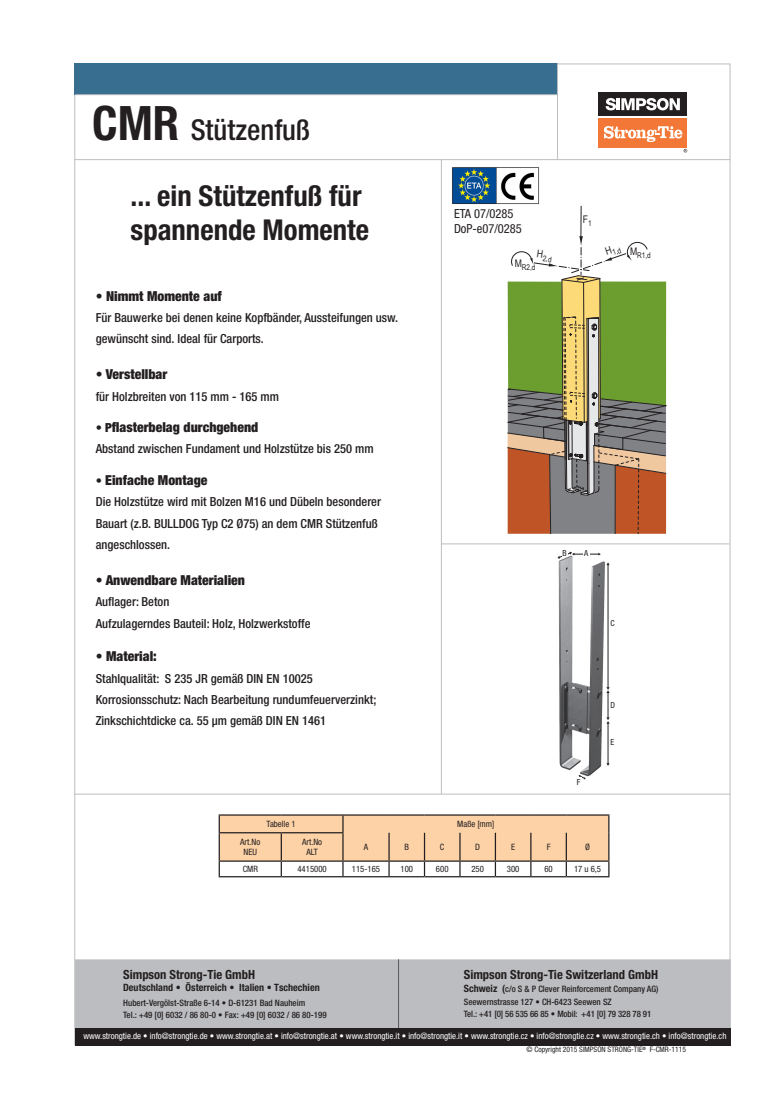
<style>
.page{position:relative;width:780px;height:1099px;background:#fff}
.page>*{position:absolute;margin:0;border:0;box-sizing:border-box;transform-origin:0 0}
.t1{font:700 condensed 28.75px "Helvetica Neue LT Std";color:#231f20}
.t2{font:500 condensed 28.75px "Helvetica Neue LT Std";color:#231f20}
.t3{font:900 condensed 13.75px "Helvetica Neue LT Std";color:#231f20}
.t4{font:700 condensed 12.62px "Helvetica Neue LT Std";color:#231f20}
.t5{font:500 condensed 12.5px/21.2px "Helvetica Neue LT Std";color:#231f20}
.t6{font:condensed 12.5px "Helvetica Neue LT Std";color:#231f20}
.t7{font:10.5px "Arial Narrow";color:#231f20}
.t8{font:700 condensed 10.12px "Helvetica Neue LT Std";color:#231f20}
.Address_Text{font:500 condensed 8.88px "Helvetica Neue LT Std";color:#231f20}
.t9{font:condensed 8.88px "Helvetica Neue LT Std";color:#fff}
.t10{font:condensed 8.75px "Helvetica Neue LT Std";color:#231f20}
.t11{font:condensed 8.38px "Helvetica Neue LT Std";color:#231f20}
.t12{font:7.88px "Arial Narrow";color:#231f20}
.t13{font:condensed 7.62px "Helvetica Neue LT Std";color:#231f20}
.t14{font:6.5px "Myriad";color:#231f20}
.s1{font-weight:700;font-size:47.5px}
.s2{font-size:12.5px}
.s3{font-weight:400}
.s4{font-weight:700;font-size:10.12px}
</style>
<div class="page">
<div style="left:74px;top:63px;width:483px;height:31px;background:#386e8f"></div>
<hr style="left:74px;top:159px;width:656px;height:1px;background:#bcbdc0">
<hr style="left:75px;top:94px;width:482px;height:1px;background:#bcbdc0">
<div style="left:598px;top:119px;width:89px;height:29px;background:#f37736"></div>
<div style="left:598px;top:93px;width:89px;height:23px;background:#231f20"></div>
<svg style="left:604px;top:126px;width:78px;height:16px"></svg>
<svg style="left:605px;top:98px;width:74px;height:12px"></svg>
<hr style="left:441px;top:160px;width:1px;height:634px;background:#bcbdc0">
<hr style="left:441px;top:543px;width:288px;height:1px;background:#bcbdc0">
<hr style="left:557px;top:63px;width:1px;height:96px;background:#bcbdc0">
<hr style="left:580px;top:206px;width:1px;height:31px;background:#231f20">
<svg style="left:507px;top:236px;width:159px;height:297px;background:#a09c6d"></svg>
<div style="left:219px;top:814px;width:392px;height:64px;background:#8e8c8d"></div>
<hr style="left:219px;top:814px;width:62px;height:1px;background:#231f20">
<hr style="left:281px;top:814px;width:62px;height:1px;background:#231f20">
<hr style="left:219px;top:876px;width:62px;height:1px;background:#231f20">
<hr style="left:281px;top:876px;width:62px;height:1px;background:#231f20">
<hr style="left:343px;top:876px;width:46px;height:1px;background:#231f20">
<hr style="left:389px;top:876px;width:35px;height:1px;background:#231f20">
<hr style="left:424px;top:876px;width:36px;height:1px;background:#231f20">
<hr style="left:460px;top:876px;width:35px;height:1px;background:#231f20">
<hr style="left:495px;top:876px;width:36px;height:1px;background:#231f20">
<hr style="left:531px;top:876px;width:35px;height:1px;background:#231f20">
<hr style="left:566px;top:876px;width:43px;height:1px;background:#231f20">
<hr style="left:343px;top:814px;width:46px;height:1px;background:#231f20">
<hr style="left:389px;top:814px;width:35px;height:1px;background:#231f20">
<hr style="left:424px;top:814px;width:36px;height:1px;background:#231f20">
<hr style="left:460px;top:814px;width:35px;height:1px;background:#231f20">
<hr style="left:495px;top:814px;width:36px;height:1px;background:#231f20">
<hr style="left:531px;top:814px;width:35px;height:1px;background:#231f20">
<hr style="left:566px;top:814px;width:43px;height:1px;background:#231f20">
<svg style="left:219px;top:815px;width:390px;height:61px;background:#efd0b2"></svg>
<hr style="left:343px;top:860px;width:46px;height:1px;background:#231f20">
<hr style="left:389px;top:860px;width:35px;height:1px;background:#231f20">
<hr style="left:424px;top:860px;width:36px;height:1px;background:#231f20">
<hr style="left:460px;top:860px;width:35px;height:1px;background:#231f20">
<hr style="left:495px;top:860px;width:36px;height:1px;background:#231f20">
<hr style="left:531px;top:860px;width:35px;height:1px;background:#231f20">
<hr style="left:566px;top:860px;width:43px;height:1px;background:#231f20">
<img style="left:558px;top:558px;width:47px;height:218px">
<hr style="left:607px;top:723px;width:1px;height:40px;background:#231f20">
<hr style="left:607px;top:564px;width:1px;height:123px;background:#231f20">
<svg style="left:606px;top:687px;width:4px;height:36px"></svg>
<svg style="left:577px;top:774px;width:8px;height:6px"></svg>
<svg style="left:557px;top:551px;width:43px;height:7px"></svg>
<div style="left:582px;top:550px;width:7px;height:8px;background:#fff"></div>
<div style="left:561px;top:550px;width:6px;height:7px;background:#fff"></div>
<div style="left:577px;top:778px;width:5px;height:8px;background:#fff"></div>
<img style="left:452px;top:167px;width:87px;height:37px">
<hr style="left:74px;top:793px;width:656px;height:1px;background:#bcbdc0">
<div style="left:75px;top:959px;width:655px;height:85px;background:#bcbdc0;border:1px solid #bcbdc0"></div>
<hr style="left:398px;top:959px;width:1px;height:86px;background:#57585a">
<div style="left:75px;top:1028px;width:656px;height:17px;background:#231f20"></div>
<p class="t2" style="left:92px;top:113px;width:219px"><span class="s1">CMR</span> Stützenfuß</p>
<p class="t1" style="left:131px;top:178px;width:232px">... ein Stützenfuß für</p>
<p class="t1" style="left:131px;top:212px;width:240px">spannende Momente</p>
<p class="t3" style="left:96px;top:287px;width:128px">• Nimmt Momente auf</p>
<p class="t5" style="left:96px;top:307px;width:304px">Für Bauwerke bei denen keine Kopfbänder, Aussteifungen usw. gewünscht sind. Ideal für Carports.</p>
<p class="t3" style="left:96px;top:366px;width:73px">• Verstellbar</p>
<p class="t5" style="left:96px;top:385px;width:185px">für Holzbreiten von 115 mm - 165 mm</p>
<p class="t3" style="left:96px;top:419px;width:164px"><span class="s2">• P</span>flasterbelag durchgehend</p>
<p class="t5" style="left:96px;top:438px;width:279px">Abstand zwischen Fundament und Holzstütze bis 250 mm</p>
<p class="t3" style="left:96px;top:471px;width:113px"><span class="s2">•</span> Einfache Montage</p>
<p class="t5" style="left:96px;top:491px;width:287px">Die Holzstütze wird mit Bolzen M16 und Dübeln besonderer<br>Bauart (z.B. BULLDOG Typ C2 Ø75) an dem CMR Stützenfuß angeschlossen.</p>
<p class="t3" style="left:96px;top:571px;width:151px">• Anwendbare Materialien</p>
<p class="t5" style="left:96px;top:591px;width:75px">Auflager: Beton</p>
<p class="t5" style="left:96px;top:612px;width:216px">Aufzulagerndes Bauteil: Holz, Holzwerkstoffe</p>
<p class="t3" style="left:96px;top:648px;width:63px">• Material:</p>
<p class="t5" style="left:96px;top:667px;width:218px">Stahlqualität: S 235 JR gemäß DIN EN 10025</p>
<p class="t5" style="left:96px;top:688px;width:282px">Korrosionsschutz: Nach Bearbeitung rundumfeuerverzinkt;<br>Zinkschichtdicke ca. 55 μm gemäß DIN EN 1461</p>
<p class="t6" style="left:454px;top:207px;width:61px">ETA 07/0285</p>
<p class="t6" style="left:454px;top:222px;width:69px">DoP-e07/0285</p>
<p class="t7" style="left:583px;top:212px;width:10px">F<sub>1</sub></p>
<p class="t12" style="left:605px;top:249px;width:17px;rotate:-19deg"><sup>H</sup>1,d</p>
<p class="t12" style="left:537px;top:251px;width:17px;rotate:8deg"><sup>H</sup>2,d</p>
<p class="t12" style="left:630px;top:249px;width:22px"><sup>M</sup>R1,d</p>
<p class="t12" style="left:514px;top:261px;width:22px"><sup>M</sup>R2,d</p>
<p class="t11" style="left:562px;top:548px;width:6px">B</p>
<p class="t11" style="left:584px;top:548px;width:6px">A</p>
<p class="t11" style="left:610px;top:618px;width:6px">C</p>
<p class="t11" style="left:577px;top:777px;width:5px">F</p>
<p class="t14" style="left:577px;top:778px;width:5px">F</p>
<p class="t11" style="left:610px;top:700px;width:6px">D</p>
<p class="t11" style="left:610px;top:737px;width:5px">E</p>
<p class="t10" style="left:266px;top:818px;width:30px">Tabelle 1</p>
<p class="t10" style="left:457px;top:818px;width:39px">Maße [mm]</p>
<p class="t10" style="left:240px;top:836px;width:22px">Art.No</p>
<p class="t10" style="left:243px;top:847px;width:15px">NEU</p>
<p class="t10" style="left:302px;top:836px;width:22px">Art.No</p>
<p class="t10" style="left:306px;top:847px;width:13px">ALT</p>
<p class="t10" style="left:364px;top:841px;width:6px">A</p>
<p class="t10" style="left:404px;top:841px;width:6px">B</p>
<p class="t10" style="left:440px;top:841px;width:6px">C</p>
<p class="t10" style="left:475px;top:841px;width:6px">D</p>
<p class="t10" style="left:511px;top:841px;width:6px">E</p>
<p class="t10" style="left:546px;top:841px;width:5px">F</p>
<p class="t10" style="left:585px;top:841px;width:6px">Ø</p>
<p class="t10" style="left:243px;top:863px;width:17px">CMR</p>
<p class="t10" style="left:297px;top:863px;width:31px">4415000</p>
<p class="t10" style="left:352px;top:863px;width:30px">115-165</p>
<p class="t10" style="left:400px;top:863px;width:14px">100</p>
<p class="t10" style="left:436px;top:863px;width:14px">600</p>
<p class="t10" style="left:471px;top:863px;width:14px">250</p>
<p class="t10" style="left:507px;top:863px;width:14px">300</p>
<p class="t10" style="left:544px;top:863px;width:10px">60</p>
<p class="t10" style="left:574px;top:863px;width:29px">17 u 6,5</p>
<p class="t4" style="left:123px;top:966px;width:133px">Simpson Strong-Tie GmbH</p>
<p class="t8" style="left:123px;top:981px;width:198px">Deutschland <span class="s3">•</span> Österreich <span class="s3">•</span> Italien <span class="s3">•</span> Tschechien</p>
<p class="Address_Text" style="left:123px;top:997px;width:183px">Hubert-Vergölst-Straße 6-14 <span class="s3">•</span> D-61231 Bad Nauheim</p>
<p class="Address_Text" style="left:123px;top:1009px;width:205px">Tel.: +49 [0] 6032 / 86 80-0 <span class="s3">•</span> Fax: +49 [0] 6032 / 86 80-199</p>
<p class="t9" style="left:83px;top:1030px;width:644px">www.strongtie.de • info@strongtie.de • www.strongtie.at • info@strongtie.at • www.strongtie.it • info@strongtie.it • www.strongtie.cz • info@strongtie.cz • www.strongtie.ch • info@strongtie.ch</p>
<p class="t4" style="left:464px;top:967px;width:196px">Simpson Strong-Tie Switzerland GmbH</p>
<p class="Address_Text" style="left:464px;top:983px;width:196px"><span class="s4">Schweiz (</span>c/o S &amp; P Clever Reinforcement Company AG)</p>
<p class="Address_Text" style="left:464px;top:996px;width:149px">Seewernstrasse 127 <span class="s3">•</span> CH-6423 Seewen SZ</p>
<p class="Address_Text" style="left:464px;top:1008px;width:189px">Tel.: +41 [0] 56 535 66 85 <span class="s3">•</span> Mobil: +41 [0] 79 328 78 91</p>
<p class="t13" style="left:526px;top:1045px;width:161px">© Copyright 2015 SIMPSON STRONG-TIE<sup>®</sup> F-CMR-1115</p>
</div>
